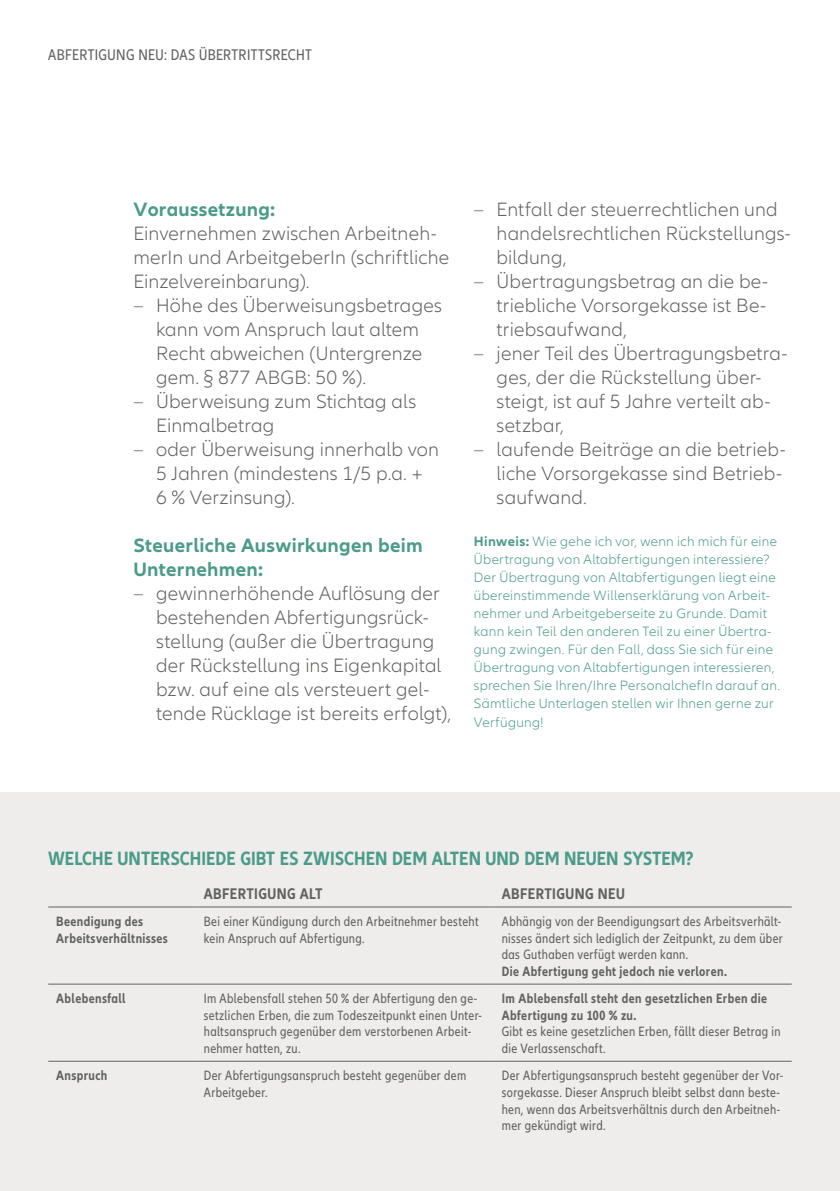
<style>
.page{position:relative;width:840px;height:1191px;background:#fff}
.page>*{position:absolute;margin:0;border:0;box-sizing:border-box;transform-origin:0 0}
.t1{font:300 20px/24px "Allianz Neo";letter-spacing:.01em;color:#626261}
.t2{font:700 condensed 20px "Allianz Neo";color:#4b9b8a}
.t3{font:700 20px/24px "Allianz Neo";letter-spacing:.015em;color:#4b9b8a}
.t4{font:condensed 16px "Allianz Neo";letter-spacing:.02em;color:#626261}
.t5{font:700 condensed 16px "Allianz Neo";letter-spacing:.025em;color:#626261}
.t6{font:condensed 14px/16.8px "Allianz Neo";letter-spacing:.025em;color:#626261}
.t7{font:300 14px/18px "Allianz Neo";letter-spacing:.02em;color:#4b9b8a}
.t8{font:700 condensed 14px/16.8px "Allianz Neo";letter-spacing:.03em;color:#626261}
.s1{font-weight:700}
</style>
<div class="page">
<div style="left:0;top:793px;width:839px;height:398px;background:#eeedec"></div>
<hr style="left:48px;top:906px;width:148px;height:1px;background:#626261">
<hr style="left:196px;top:906px;width:297px;height:1px;background:#626261">
<hr style="left:493px;top:906px;width:298px;height:1px;background:#626261">
<hr style="left:48px;top:983px;width:148px;height:1px;background:#626261">
<hr style="left:196px;top:983px;width:297px;height:1px;background:#626261">
<hr style="left:493px;top:983px;width:298px;height:1px;background:#626261">
<hr style="left:48px;top:1061px;width:148px;height:1px;background:#626261">
<hr style="left:196px;top:1061px;width:297px;height:1px;background:#626261">
<hr style="left:493px;top:1061px;width:298px;height:1px;background:#626261">
<p class="t4" style="left:48px;top:46px;width:265px">Abfertigung neu: das Übertrittsrecht</p>
<p class="t3" style="left:133px;top:198px;width:143px">Voraussetzung:</p>
<p class="t1" style="left:133px;top:221px;width:317px">Einvernehmen zwischen Arbeitneh&shy;merIn und ArbeitgeberIn (schriftliche<br>Einzelvereinbarung).</p>
<p class="t1" style="left:156px;top:294px;width:287px;text-indent:-23px">– Höhe des Überweisungsbetrages kann vom Anspruch laut altem<br>Recht abweichen (Untergrenze gem. § 877 ABGB: 50 %).</p>
<p class="t1" style="left:156px;top:390px;width:262px;text-indent:-23px">– Überweisung zum Stichtag als<br>Einmalbetrag</p>
<p class="t1" style="left:156px;top:438px;width:284px;text-indent:-23px">– oder Überweisung innerhalb von<br>5 Jahren (mindestens 1/5 p.a. +<br>6 % Verzinsung).</p>
<p class="t3" style="left:133px;top:534px;width:291px">Steuerliche Auswirkungen beim<br>Unternehmen:</p>
<p class="t1" style="left:156px;top:582px;width:296px;text-indent:-23px">– gewinnerhöhende Auflösung der bestehenden Abfertigungsrück&shy;stellung (außer die Übertragung der Rückstellung ins Eigenkapital bzw. auf eine als versteuert gel&shy;tende Rücklage ist bereits erfolgt),</p>
<p class="t1" style="left:496px;top:198px;width:295px;text-indent:-23px">– Entfall der steuerrechtlichen und handelsrechtlichen Rückstellungs&shy;bildung,</p>
<p class="t1" style="left:496px;top:270px;width:273px;text-align:justify;text-indent:-23px">– Übertragungsbetrag an die be&shy;triebliche Vorsorgekasse ist Be&shy;triebsaufwand,</p>
<p class="t1" style="left:496px;top:342px;width:292px;text-indent:-23px">– jener Teil des Übertragungsbetra&shy;ges, der die Rückstellung über&shy;steigt, ist auf 5 Jahre verteilt ab&shy;setzbar,</p>
<p class="t1" style="left:496px;top:438px;width:290px;text-indent:-23px">– laufende Beiträge an die betrieb&shy;liche Vorsorgekasse sind Betrieb&shy;saufwand.</p>
<p class="t7" style="left:473px;top:533px;width:308px"><span class="s1">Hinweis:</span> Wie gehe ich vor, wenn ich mich für eine Übertragung von Altabfertigungen interessiere?<br>Der Übertragung von Altabfertigungen liegt eine übereinstimmende Willenserklärung von Arbeit&shy;nehmer und Arbeitgeberseite zu Grunde. Damit kann kein Teil den anderen Teil zu einer Übertra&shy;gung zwingen. Für den Fall, dass Sie sich für eine Übertragung von Altabfertigungen interessieren, sprechen Sie Ihren/Ihre PersonalchefIn darauf an.<br>Sämtliche Unterlagen stellen wir Ihnen gerne zur Verfügung!</p>
<p class="t2" style="left:48px;top:846px;width:646px">Welche Unterschiede gibt es zwischen dem alten und dem neuen System?</p>
<p class="t5" style="left:204px;top:884px;width:120px">Abfertigung Alt</p>
<p class="t5" style="left:501px;top:884px;width:124px">Abfertigung Neu</p>
<p class="t8" style="left:56px;top:913px;width:113px">Beendigung des<br>Arbeitsverhältnisses</p>
<p class="t6" style="left:204px;top:913px;width:276px">Bei einer Kündigung durch den Arbeitnehmer besteht kein Anspruch auf Abfertigung.</p>
<p class="t6" style="left:501px;top:913px;width:282px;text-align:justify">Abhängig von der Beendigungsart des Arbeitsverhält&shy;nisses ändert sich lediglich der Zeitpunkt, zu dem über das Guthaben verfügt werden kann.</p>
<p class="t8" style="left:501px;top:963px;width:226px">Die Abfertigung geht jedoch nie verloren.</p>
<p class="t8" style="left:56px;top:990px;width:71px">Ablebensfall</p>
<p class="t6" style="left:204px;top:990px;width:279px">Im Ablebensfall stehen 50 % der Abfertigung den ge&shy;setzlichen Erben, die zum Todeszeitpunkt einen Unter&shy;haltsanspruch gegenüber dem verstorbenen Arbeit&shy;nehmer hatten, zu.</p>
<p class="t8" style="left:501px;top:990px;width:267px">Im Ablebensfall steht den gesetzlichen Erben die<br>Abfertigung zu 100 % zu.</p>
<p class="t6" style="left:501px;top:1023px;width:280px">Gibt es keine gesetzlichen Erben, fällt dieser Betrag in die Verlassenschaft.</p>
<p class="t8" style="left:56px;top:1067px;width:53px">Anspruch</p>
<p class="t6" style="left:204px;top:1067px;width:264px">Der Abfertigungsanspruch besteht gegenüber dem<br>Arbeitgeber.</p>
<p class="t6" style="left:501px;top:1067px;width:283px">Der Abfertigungsanspruch besteht gegenüber der Vor&shy;sorgekasse. Dieser Anspruch bleibt selbst dann beste&shy;hen, wenn das Arbeitsverhältnis durch den Arbeitneh&shy;mer gekündigt wird.</p>
</div>
